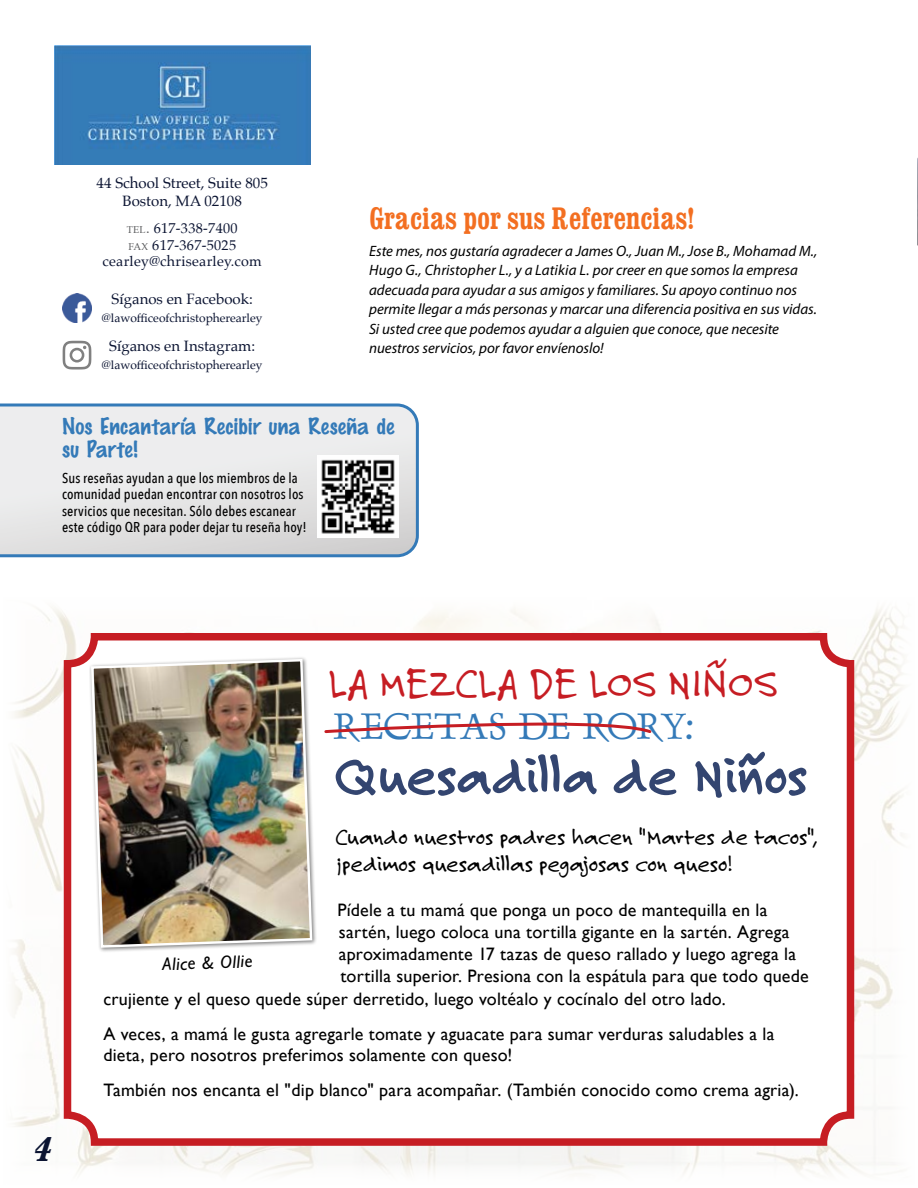
<style>
.page{position:relative;width:918px;height:1188px;background:#fff}
.page>*{position:absolute;margin:0;border:0;box-sizing:border-box;transform-origin:0 0}
.t1{font:700 57px "Felt Tip Roman";letter-spacing:-.015em;color:#334570}
.t2{font:43.5px "Felt Tip Roman";letter-spacing:.005em;color:#c61d23}
.t3{font:42px "Dauphin";letter-spacing:-.01em;color:#347ab8;scale:1.05 1}
.t4{font:italic 700 35.25px "Baskerville";color:#0b1432}
.t5{font:700 condensed 31.35px "Clarendon";letter-spacing:.01em;color:#f36f21;scale:.91 1}
.t6{font:24px/27px "Felt Tip Roman";letter-spacing:-.01em;color:#000}
.t7{font:22.5px/22.5px "DS Marker Felt";letter-spacing:.01em;color:#347ab8;scale:1.05 1}
.t8{font:18px/21.6px "Gill Sans";letter-spacing:.01em;color:#000}
.t9{font:italic 18px "Gill Sans";color:#000}
.t10{font:italic 15px/19.5px "Myriad Pro";color:#000}
.t11{font:15px/18px "Palatino";color:#0b1432;text-align:center}
.t12{font:500 14.25px/16.5px "Avenir Next Condensed";letter-spacing:.005em;color:#000}
.t13{font:14.25px/16.5px "Palatino";letter-spacing:.02em;color:#0b1432;text-align:center}
.t14{font:12px "Palatino";color:#0b1432}
.s1{font-size:10.05px;color:#58595b}
.s2{color:#58595b}
</style>
<div class="page">
<img style="left:55px;top:45px;width:255px;height:119px">
<img style="left:63px;top:294px;width:28px;height:28px">
<svg style="left:63px;top:341px;width:28px;height:29px"></svg>
<svg style="left:917px;top:157px;width:1px;height:88px"></svg>
<img style="left:14px;top:607px;width:890px;height:567px">
<svg style="left:0;top:404px;width:419px;height:153px"></svg>
<img style="left:317px;top:456px;width:82px;height:81px">
<div style="left:68px;top:637px;width:782px;height:505px;background:#fff;border-radius:27px"></div>
<div style="left:64px;top:633px;width:790px;height:513px;border:8px solid #c61d23;border-radius:27px"></div>
<div style="left:89px;top:657px;width:229px;height:296px;background:#000;opacity:.5"></div>
<img style="left:90px;top:658px;width:224px;height:291px">
<svg style="left:324px;top:722px;width:328px;height:12px"></svg>
<p class="t11" style="left:97px;top:174px;width:173px">44 School Street, Suite 805<br>Boston, MA 02108</p>
<p class="t13" style="left:103px;top:220px;width:161px"><span class="s1">TEL</span><span class="s2">.</span> 617-338-7400<br><span class="s1">FAX</span> 617-367-5025 cearley@chrisearley.com</p>
<p class="t11" style="left:112px;top:290px;width:143px">Síganos en Facebook:</p>
<p class="t14" style="left:102px;top:308px;width:162px">@lawofficeofchristopherearley</p>
<p class="t11" style="left:109px;top:337px;width:148px">Síganos en Instagram:</p>
<p class="t14" style="left:102px;top:355px;width:162px">@lawofficeofchristopherearley</p>
<h3 class="t5" style="left:369px;top:199px;width:359px">Gracias por sus Referencias!</h3>
<p class="t10" style="left:369px;top:241px;width:450px">Este mes, nos gustaría agradecer a James O., Juan M., Jose B., Mohamad M., Hugo G., Christopher L., y a Latikia L. por creer en que somos la empresa adecuada para ayudar a sus amigos y familiares. Su apoyo continuo nos permite llegar a más personas y marcar una diferencia positiva en sus vidas.<br>Si usted cree que podemos ayudar a alguien que conoce, que necesite nuestros servicios, por favor envíenoslo!</p>
<p class="t7" style="left:62px;top:414px;width:318px">Nos Encantaría Recibir una Reseña de su Parte!</p>
<p class="t12" style="left:62px;top:469px;width:246px">Sus reseñas ayudan a que los miembros de la comunidad puedan encontrar con nosotros los servicios que necesitan. Sólo debes escanear este código QR para poder dejar tu reseña hoy!</p>
<h3 class="t4" style="left:33px;top:1125px;width:20px">4</h3>
<h2 class="t2" style="left:328px;top:655px;width:451px">LA MEZCLA DE LOS NIÑOS</h2>
<h3 class="t3" style="left:334px;top:699px;width:344px">RECETAS DE RORY:</h3>
<h1 class="t1" style="left:334px;top:738px;width:475px">Quesadilla de Niños</h1>
<h3 class="t6" style="left:335px;top:823px;width:483px">Cuando nuestros padres hacen "Martes de tacos", ¡pedimos quesadillas pegajosas con queso!</h3>
<p class="t8" style="left:337px;top:899px;width:432px">Pídele a tu mamá que ponga un poco de mantequilla en la</p>
<p class="t8" style="left:339px;top:921px;width:452px">sartén, luego coloca una tortilla gigante en la sartén. Agrega</p>
<p class="t8" style="left:339px;top:943px;width:459px">aproximadamente 17 tazas de queso rallado y luego agrega la</p>
<p class="t8" style="left:340px;top:965px;width:470px">tortilla superior. Presiona con la espátula para que todo quede</p>
<p class="t8" style="left:103px;top:988px;width:624px">crujiente y el queso quede súper derretido, luego voltéalo y cocínalo del otro lado.</p>
<p class="t8" style="left:103px;top:1023px;width:673px">A veces, a mamá le gusta agregarle tomate y aguacate para sumar verduras saludables a la dieta, pero nosotros preferimos solamente con queso!</p>
<p class="t8" style="left:103px;top:1079px;width:697px">También nos encanta el "dip blanco" para acompañar. (También conocido como crema agria).</p>
<p class="t9" style="left:162px;top:954px;width:92px;rotate:-2deg">Alice &amp; Ollie</p>
</div>
